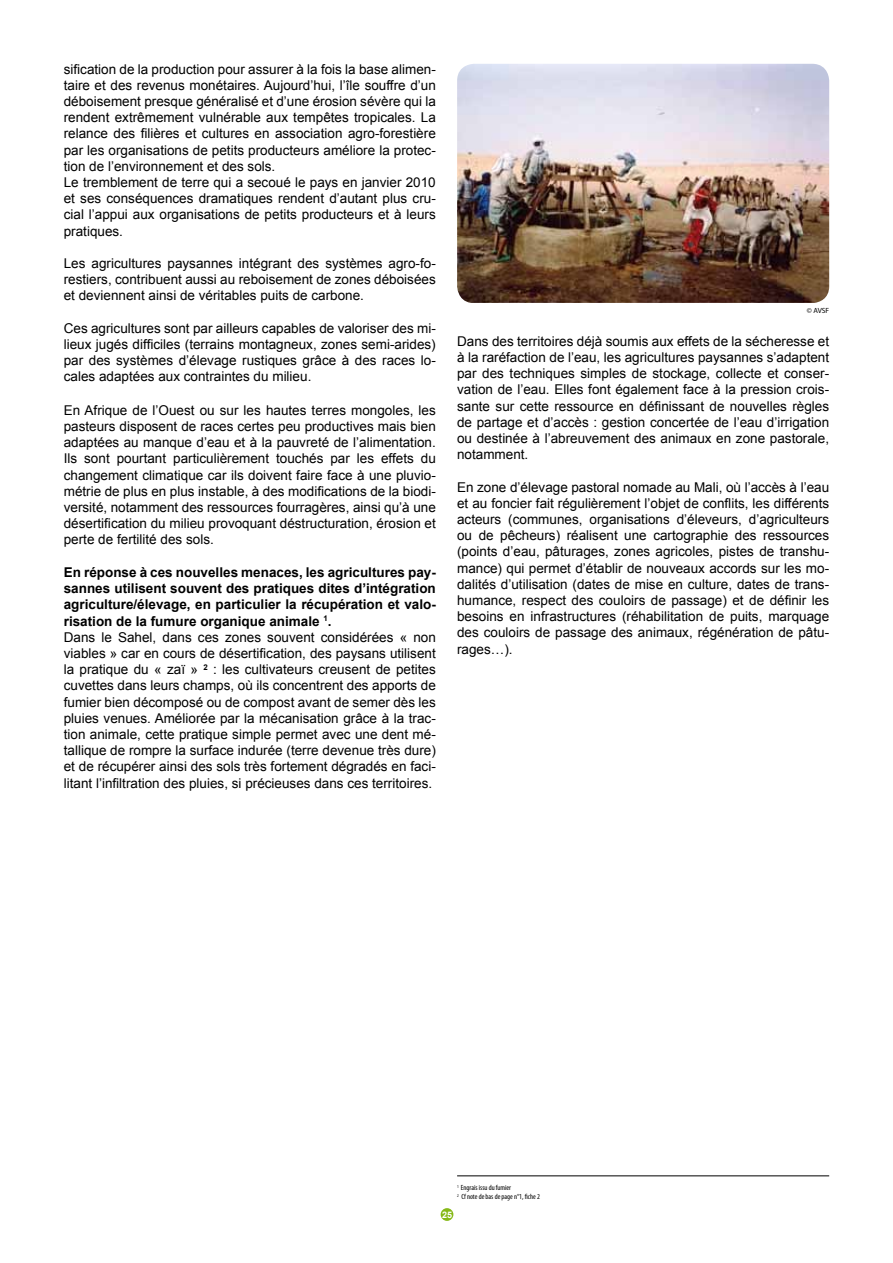
<style>
.page{position:relative;width:893px;height:1263px;background:#fff}
.page>*{position:absolute;margin:0;border:0;box-sizing:border-box;transform-origin:0 0}
.t1{font:13.5px/16.2px "Arial";color:#000;text-align:justify}
.t2{font:700 9px "Arial";color:#fff}
.t3{font:condensed 7.5px/9px "Myriad Pro";color:#000}
.t4{font:7.5px "Myriad Pro";color:#000}
.s1{font-weight:700}
</style>
<div class="page">
<img style="left:457px;top:64px;width:372px;height:239px">
<hr style="left:457px;top:1175px;width:372px;height:1px;background:#000">
<div style="left:441px;top:1208px;width:12px;height:13px;background:#86b918;border-radius:50%"></div>
<p class="t1" style="left:64px;top:61px;width:374px;text-align:left">sification de la production pour assurer à la fois la base alimen&shy;taire et des revenus monétaires. Aujourd’hui, l’île souffre d’un déboisement presque généralisé et d’une érosion sévère qui la rendent extrêmement vulnérable aux tempêtes tropicales. La relance des filières et cultures en association agro-forestière par les organisations de petits producteurs améliore la protec&shy;tion de l’environnement et des sols.<br>Le tremblement de terre qui a secoué le pays en janvier 2010 et ses conséquences dramatiques rendent d’autant plus cru&shy;cial l’appui aux organisations de petits producteurs et à leurs pratiques.</p>
<p class="t1" style="left:64px;top:255px;width:374px">Les agricultures paysannes intégrant des systèmes agro-fo&shy;restiers, contribuent aussi au reboisement de zones déboisées et deviennent ainsi de véritables puits de carbone.</p>
<p class="t1" style="left:64px;top:320px;width:374px">Ces agricultures sont par ailleurs capables de valoriser des mi&shy;lieux jugés difficiles (terrains montagneux, zones semi-arides) par des systèmes d’élevage rustiques grâce à des races lo&shy;cales adaptées aux contraintes du milieu.</p>
<p class="t1" style="left:64px;top:402px;width:374px">En Afrique de l’Ouest ou sur les hautes terres mongoles, les pasteurs disposent de races certes peu productives mais bien adaptées au manque d’eau et à la pauvreté de l’alimentation.<br>Ils sont pourtant particulièrement touchés par les effets du changement climatique car ils doivent faire face à une pluvio&shy;métrie de plus en plus instable, à des modifications de la biodi&shy;versité, notamment des ressources fourragères, ainsi qu’à une désertification du milieu provoquant déstructuration, érosion et perte de fertilité des sols.</p>
<p class="t1" style="left:64px;top:564px;width:374px;text-align:left"><span class="s1">En réponse à ces nouvelles menaces, les agricultures pay&shy;sannes utilisent souvent des pratiques dites d’intégration agriculture/élevage, en particulier la récupération et valo&shy;risation de la fumure organique animale</span> <sup>1</sup><span class="s1">.<br></span>Dans le Sahel, dans ces zones souvent considérées « non viables » car en cours de désertification, des paysans utilisent la pratique du « zaï » <sup>2</sup> : les cultivateurs creusent de petites cuvettes dans leurs champs, où ils concentrent des apports de fumier bien décomposé ou de compost avant de semer dès les pluies venues. Améliorée par la mécanisation grâce à la trac&shy;tion animale, cette pratique simple permet avec une dent mé&shy;tallique de rompre la surface indurée (terre devenue très dure) et de récupérer ainsi des sols très fortement dégradés en faci&shy;litant l’infiltration des pluies, si précieuses dans ces territoires.</p>
<p class="t4" style="left:807px;top:306px;width:24px">© AVSF</p>
<p class="t1" style="left:457px;top:333px;width:374px">Dans des territoires déjà soumis aux effets de la sécheresse et à la raréfaction de l’eau, les agricultures paysannes s’adaptent par des techniques simples de stockage, collecte et conser&shy;vation de l’eau. Elles font également face à la pression crois&shy;sante sur cette ressource en définissant de nouvelles règles de partage et d’accès : gestion concertée de l’eau d’irrigation ou destinée à l’abreuvement des animaux en zone pastorale, notamment.</p>
<p class="t1" style="left:457px;top:479px;width:374px">En zone d’élevage pastoral nomade au Mali, où l’accès à l’eau et au foncier fait régulièrement l’objet de conflits, les différents acteurs (communes, organisations d’éleveurs, d’agriculteurs ou de pêcheurs) réalisent une cartographie des ressources (points d’eau, pâturages, zones agricoles, pistes de transhu&shy;mance) qui permet d’établir de nouveaux accords sur les mo&shy;dalités d’utilisation (dates de mise en culture, dates de trans&shy;humance, respect des couloirs de passage) et de définir les besoins en infrastructures (réhabilitation de puits, marquage des couloirs de passage des animaux, régénération de pâtu&shy;rages…).</p>
<p class="t3" style="left:457px;top:1183px;width:84px"><sup>1</sup> Engrais issu du fumier<br><sup>2</sup> Cf note de bas de page n°1, fiche 2</p>
<p class="t2" style="left:442px;top:1209px;width:12px">25</p>
</div>
